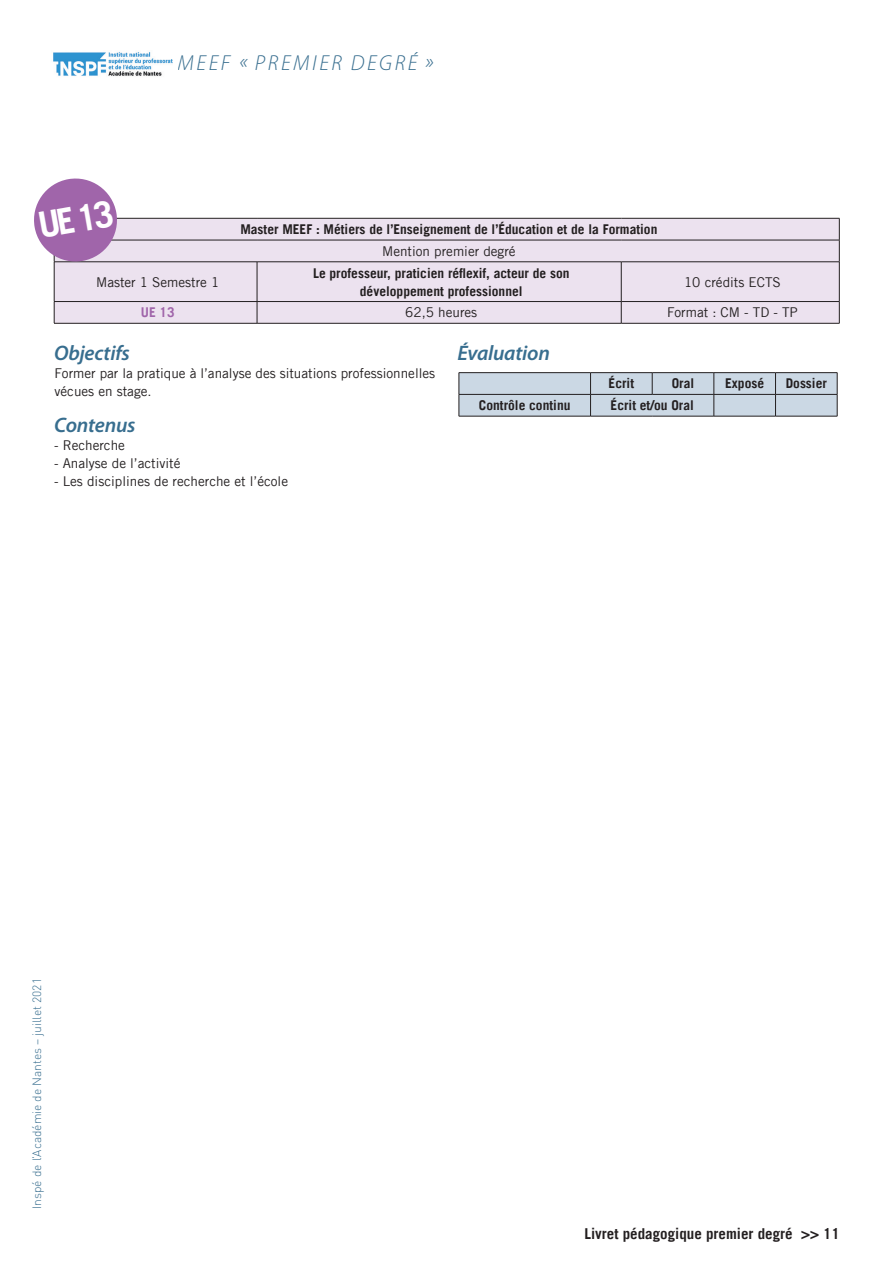
<style>
.page{position:relative;width:893px;height:1263px;background:#fff}
.page>*{position:absolute;margin:0;border:0;box-sizing:border-box;transform-origin:0 0}
.t1{font:700 36px "Trade Gothic LT";color:#fff}
.t2{font:italic 300 21.75px "Myriad Pro";letter-spacing:.12em;color:#386e8f}
.t3{font:italic 600 21px "Myriad Pro";letter-spacing:-.01em;color:#386e8f}
.t4{font:700 15px "Trade Gothic LT";color:#231f20}
.t5{font:13.5px/18px "Trade Gothic LT";color:#231f20}
.t6{font:700 13.5px/18px "Trade Gothic LT";color:#231f20;text-align:center}
.t7{font:700 13.5px "Trade Gothic LT";color:#a065aa}
.t8{font:300 12px "DIN Pro";color:#386e8f}
</style>
<div class="page">
<img style="left:53px;top:52px;width:120px;height:24px">
<div style="left:55px;top:219px;width:784px;height:104px;background:#ece2ef"></div>
<hr style="left:54px;top:218px;width:203px;height:1px;background:#231f20">
<hr style="left:257px;top:218px;width:364px;height:1px;background:#231f20">
<hr style="left:621px;top:218px;width:218px;height:1px;background:#231f20">
<hr style="left:54px;top:240px;width:203px;height:1px;background:#231f20">
<hr style="left:257px;top:240px;width:364px;height:1px;background:#231f20">
<hr style="left:621px;top:240px;width:218px;height:1px;background:#231f20">
<svg style="left:839px;top:218px;width:1px;height:44px"></svg>
<hr style="left:54px;top:262px;width:203px;height:1px;background:#231f20">
<hr style="left:54px;top:262px;width:1px;height:39px;background:#231f20">
<hr style="left:257px;top:262px;width:364px;height:1px;background:#231f20">
<hr style="left:257px;top:262px;width:1px;height:39px;background:#231f20">
<hr style="left:621px;top:262px;width:218px;height:1px;background:#231f20">
<hr style="left:621px;top:262px;width:1px;height:39px;background:#231f20">
<hr style="left:839px;top:262px;width:1px;height:39px;background:#231f20">
<hr style="left:54px;top:301px;width:203px;height:1px;background:#231f20">
<svg style="left:54px;top:302px;width:1px;height:21px"></svg>
<hr style="left:257px;top:301px;width:364px;height:1px;background:#231f20">
<svg style="left:257px;top:302px;width:1px;height:21px"></svg>
<hr style="left:621px;top:301px;width:218px;height:1px;background:#231f20">
<svg style="left:621px;top:302px;width:1px;height:21px"></svg>
<svg style="left:839px;top:302px;width:1px;height:21px"></svg>
<hr style="left:54px;top:323px;width:203px;height:1px;background:#231f20">
<hr style="left:257px;top:323px;width:364px;height:1px;background:#231f20">
<hr style="left:621px;top:323px;width:218px;height:1px;background:#231f20">
<svg style="left:34px;top:178px;width:86px;height:87px"></svg>
<hr style="left:459px;top:372px;width:132px;height:1px;background:#231f20">
<hr style="left:591px;top:372px;width:61px;height:1px;background:#231f20">
<hr style="left:652px;top:372px;width:62px;height:1px;background:#231f20">
<hr style="left:714px;top:372px;width:61px;height:1px;background:#231f20">
<hr style="left:775px;top:372px;width:62px;height:1px;background:#231f20">
<svg style="left:459px;top:373px;width:379px;height:43px;background:#c2cfda"></svg>
<hr style="left:459px;top:416px;width:132px;height:1px;background:#231f20">
<hr style="left:591px;top:416px;width:61px;height:1px;background:#231f20">
<hr style="left:652px;top:416px;width:62px;height:1px;background:#231f20">
<hr style="left:714px;top:416px;width:61px;height:1px;background:#231f20">
<hr style="left:775px;top:416px;width:62px;height:1px;background:#231f20">
<p class="t1" style="left:35px;top:204px;width:77px;rotate:-10deg">UE 13</p>
<p class="t2" style="left:178px;top:50px;width:257px">MEEF « PREMIER DEGRÉ »</p>
<p class="t6" style="left:240px;top:220px;width:419px">Master MEEF : Métiers de l’Enseignement de l’Éducation et de la Formation</p>
<p class="t5" style="left:382px;top:242px;width:135px">Mention premier degré</p>
<p class="t5" style="left:96px;top:273px;width:125px">Master 1 Semestre 1</p>
<p class="t6" style="left:313px;top:263px;width:258px">Le professeur, praticien réflexif, acteur de son développement professionnel</p>
<p class="t5" style="left:684px;top:273px;width:98px">10 crédits ECTS</p>
<p class="t7" style="left:141px;top:304px;width:35px">UE 13</p>
<p class="t5" style="left:405px;top:303px;width:73px">62,5 heures</p>
<p class="t5" style="left:667px;top:303px;width:132px">Format : CM - TD - TP</p>
<p class="t3" style="left:54px;top:340px;width:77px">Objectifs</p>
<p class="t5" style="left:54px;top:364px;width:382px">Former par la pratique à l’analyse des situations professionnelles vécues en stage.</p>
<p class="t3" style="left:54px;top:412px;width:83px">Contenus</p>
<p class="t5" style="left:54px;top:436px;width:72px">- Recherche</p>
<p class="t5" style="left:54px;top:454px;width:128px">- Analyse de l’activité</p>
<p class="t5" style="left:54px;top:472px;width:235px">- Les disciplines de recherche et l’école</p>
<p class="t3" style="left:457px;top:340px;width:94px">Évaluation</p>
<p class="t6" style="left:609px;top:374px;width:27px">Écrit</p>
<p class="t6" style="left:672px;top:374px;width:24px">Oral</p>
<p class="t6" style="left:725px;top:374px;width:40px">Exposé</p>
<p class="t6" style="left:786px;top:374px;width:43px">Dossier</p>
<p class="t6" style="left:479px;top:396px;width:93px">Contrôle continu</p>
<p class="t6" style="left:611px;top:396px;width:85px">Écrit et/ou Oral</p>
<p class="t8" style="left:27px;top:1209px;width:232px;rotate:-90deg">Inspé de l’Académie de Nantes – juillet 2021</p>
<p class="t4" style="left:584px;top:1224px;width:257px">Livret pédagogique premier degré &gt;&gt; 11</p>
</div>
